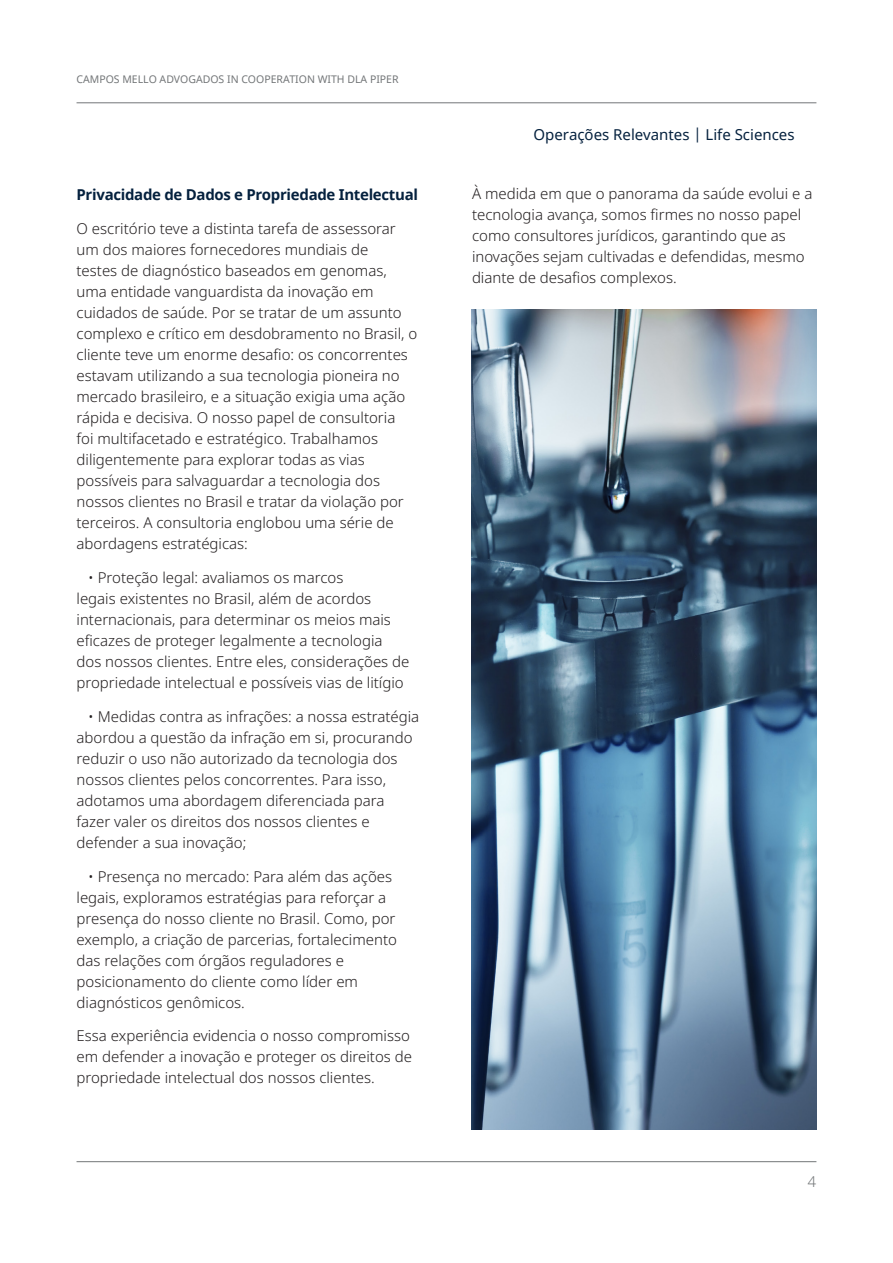
<style>
.page{position:relative;width:893px;height:1263px;background:#fff}
.page>*{position:absolute;margin:0;border:0;box-sizing:border-box;transform-origin:0 0}
.t1{font:300 15px/21px "Noto Sans";color:#231f20}
.t2{font:700 15px "Noto Sans";letter-spacing:-.02em;color:#05213e}
.t3{font:15px "Noto Sans";color:#05213e}
.t4{font:300 15px "Noto Sans";color:#737678}
.t5{font:10.5px "Noto Sans";color:#737678}
</style>
<div class="page">
<hr style="left:77px;top:102px;width:739px;height:1px;background:#737678">
<hr style="left:77px;top:1161px;width:739px;height:1px;background:#737678">
<img style="left:471px;top:309px;width:345px;height:821px">
<p class="t5" style="left:77px;top:72px;width:324px">CAMPOS MELLO ADVOGADOS IN COOPERATION WITH DLA PIPER</p>
<p class="t2" style="left:77px;top:184px;width:343px">Privacidade de Dados e Propriedade Intelectual</p>
<p class="t1" style="left:77px;top:219px;width:342px">O escritório teve a distinta tarefa de assessorar um dos maiores fornecedores mundiais de<br>testes de diagnóstico baseados em genomas, uma entidade vanguardista da inovação em cuidados de saúde. Por se tratar de um assunto complexo e crítico em desdobramento no Brasil, o cliente teve um enorme desafio: os concorrentes estavam utilizando a sua tecnologia pioneira no mercado brasileiro, e a situação exigia uma ação rápida e decisiva. O nosso papel de consultoria<br>foi multifacetado e estratégico. Trabalhamos diligentemente para explorar todas as vias possíveis para salvaguardar a tecnologia dos nossos clientes no Brasil e tratar da violação por terceiros. A consultoria englobou uma série de abordagens estratégicas:</p>
<p class="t1" style="left:77px;top:567px;width:334px;text-indent:12px">• Proteção legal: avaliamos os marcos<br>legais existentes no Brasil, além de acordos internacionais, para determinar os meios mais eficazes de proteger legalmente a tecnologia dos nossos clientes. Entre eles, considerações de propriedade intelectual e possíveis vias de litígio</p>
<p class="t1" style="left:77px;top:706px;width:344px;text-indent:12px">• Medidas contra as infrações: a nossa estratégia abordou a questão da infração em si, procurando reduzir o uso não autorizado da tecnologia dos nossos clientes pelos concorrentes. Para isso, adotamos uma abordagem diferenciada para fazer valer os direitos dos nossos clientes e defender a sua inovação;</p>
<p class="t1" style="left:77px;top:866px;width:322px;text-indent:12px">• Presença no mercado: Para além das ações legais, exploramos estratégias para reforçar a presença do nosso cliente no Brasil. Como, por exemplo, a criação de parcerias, fortalecimento das relações com órgãos reguladores e posicionamento do cliente como líder em diagnósticos genômicos.</p>
<p class="t1" style="left:77px;top:1026px;width:337px">Essa experiência evidencia o nosso compromisso em defender a inovação e proteger os direitos de propriedade intelectual dos nossos clientes.</p>
<p class="t3" style="left:534px;top:124px;width:263px">Operações Relevantes | Life Sciences</p>
<p class="t1" style="left:472px;top:183px;width:342px">À medida em que o panorama da saúde evolui e a tecnologia avança, somos firmes no nosso papel como consultores jurídicos, garantindo que as inovações sejam cultivadas e defendidas, mesmo diante de desafios complexos.</p>
<p class="t4" style="left:808px;top:1171px;width:10px">4</p>
</div>
